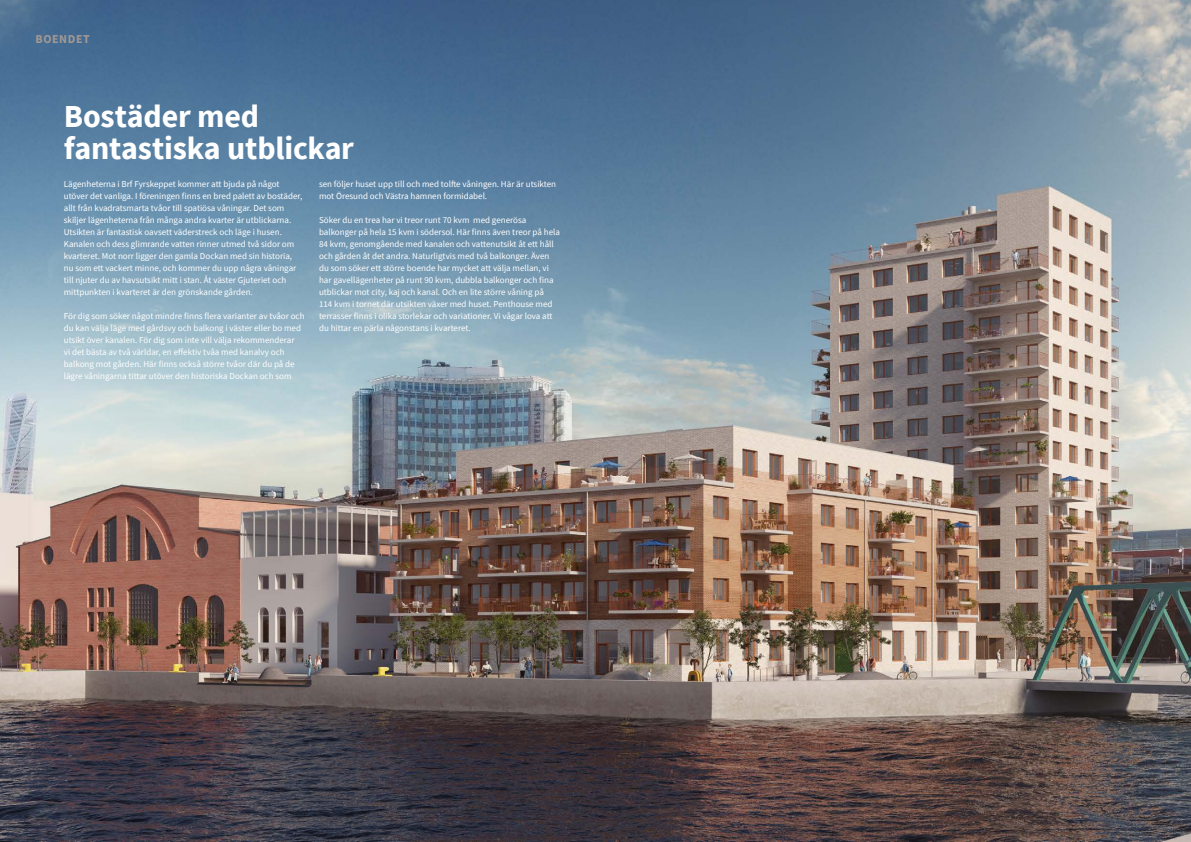
<style>
.page{position:relative;width:1191px;height:842px;background:#fff}
.page>*{position:absolute;margin:0;border:0;box-sizing:border-box;transform-origin:0 0}
.Rubrik_uppslag_32_32{font:700 32px/32px "Source Sans Pro";letter-spacing:-.005em;color:#fff}
.Kapitel{font:700 12px "Source Sans Pro";letter-spacing:.05em;color:#a29993}
.Brödtext_9_12{font:9px/12px "Source Sans Pro";color:#fff}
</style>
<div class="page">
<img style="left:0;top:0;width:1191px;height:841px">
<p class="Kapitel" style="left:35px;top:30px;width:56px">BOENDET</p>
<p class="Rubrik_uppslag_32_32" style="left:64px;top:100px;width:292px">Bostäder med fantastiska utblickar</p>
<p class="Brödtext_9_12" style="left:64px;top:178px;width:240px">Lägenheterna i Brf Fyrskeppet kommer att bjuda på något utöver det vanliga. I föreningen finns en bred palett av bostäder, allt från kvadratsmarta tvåor till spatiösa våningar. Det som skiljer lägenheterna från många andra kvarter är utblickarna.<br>Utsikten är fantastisk oavsett väderstreck och läge i husen.<br>Kanalen och dess glimrande vatten rinner utmed två sidor om kvarteret. Mot norr ligger den gamla Dockan med sin historia, nu som ett vackert minne, och kommer du upp några våningar till njuter du av havsutsikt mitt i stan. Åt väster Gjuteriet och mittpunkten i kvarteret är den grönskande gården.</p>
<p class="Brödtext_9_12" style="left:64px;top:310px;width:242px">För dig som söker något mindre finns flera varianter av tvåor och du kan välja läge med gårdsvy och balkong i väster eller bo med utsikt över kanalen. För dig som inte vill välja rekommenderar<br>vi det bästa av två världar, en effektiv tvåa med kanalvy och balkong mot gården. Här finns också större tvåor där du på de lägre våningarna tittar utöver den historiska Dockan och som</p>
<p class="Brödtext_9_12" style="left:319px;top:178px;width:239px">sen följer huset upp till och med tolfte våningen. Här är utsikten mot Öresund och Västra hamnen formidabel.</p>
<p class="Brödtext_9_12" style="left:319px;top:214px;width:242px">Söker du en trea har vi treor runt 70 kvm med generösa balkonger på hela 15 kvm i södersol. Här finns även treor på hela 84 kvm, genomgående med kanalen och vattenutsikt åt ett håll och gården åt det andra. Naturligtvis med två balkonger. Även du som söker ett större boende har mycket att välja mellan, vi har gavellägenheter på runt 90 kvm, dubbla balkonger och fina utblickar mot city, kaj och kanal. Och en lite större våning på<br>114 kvm i tornet där utsikten växer med huset. Penthouse med terrasser finns i olika storlekar och variationer. Vi vågar lova att du hittar en pärla någonstans i kvarteret.</p>
</div>
